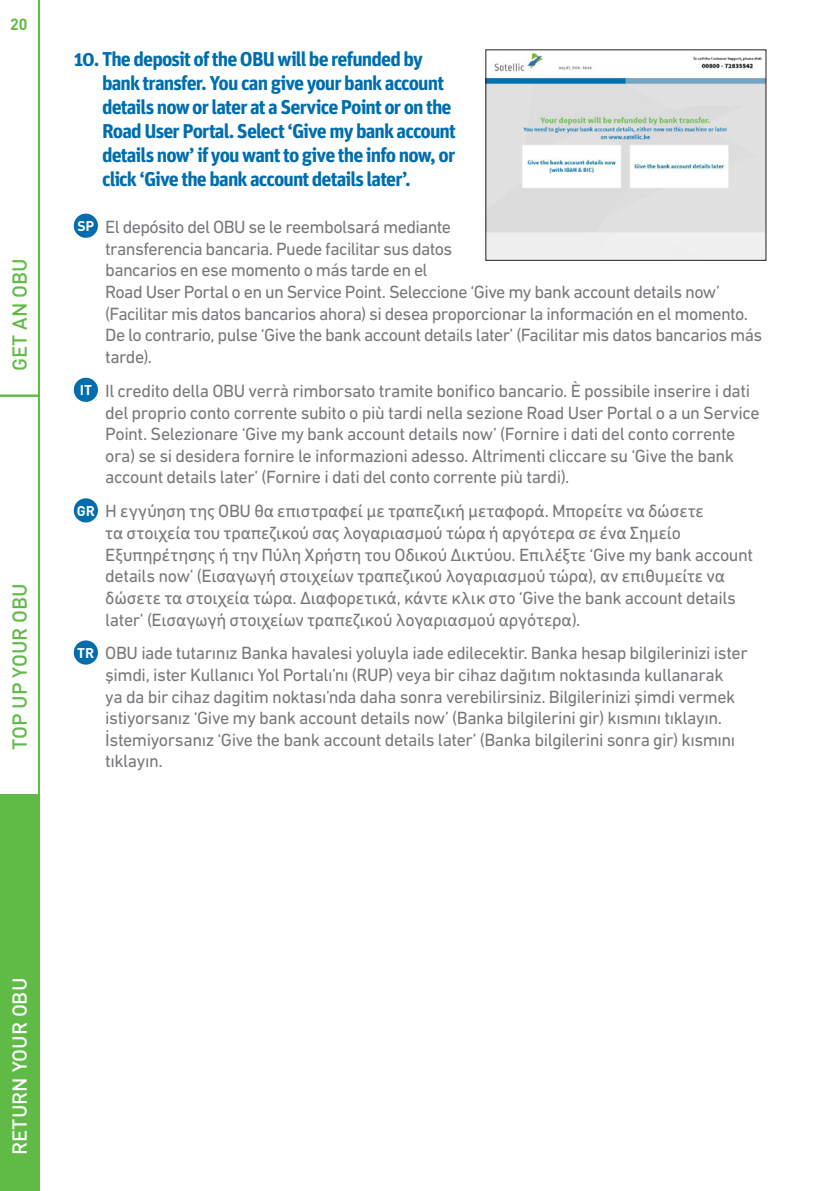
<style>
.page{position:relative;width:840px;height:1191px;background:#fff}
.page>*{position:absolute;margin:0;border:0;box-sizing:border-box;transform-origin:0 0}
.tussen_lijn{font:700 20px/24px "Unit Pro";letter-spacing:-.045em;color:#006dad}
.t1{font:500 20px "DIN";color:#60bb46}
.t2{font:500 20px "DIN";color:#fff}
.geen_tussen_lijn{font:18px/21.6px "DIN Next W1 G";letter-spacing:-.025em;color:#76787b}
.t3{font:700 16px "DIN";color:#60bb46}
.t4{font:700 14px "DIN";color:#fff}
</style>
<div class="page">
<svg style="left:0;top:0;width:40px;height:794px"></svg>
<div style="left:0;top:794px;width:40px;height:397px;background:#60bb46"></div>
<div style="left:74px;top:214px;width:24px;height:24px;background:#006dad;border-radius:50%"></div>
<div style="left:74px;top:378px;width:24px;height:24px;background:#006dad;border-radius:50%"></div>
<div style="left:74px;top:498px;width:24px;height:24px;background:#006dad;border-radius:50%"></div>
<div style="left:74px;top:640px;width:24px;height:24px;background:#006dad;border-radius:50%"></div>
<img style="left:487px;top:52px;width:276px;height:206px">
<p class="t3" style="left:10px;top:14px;width:19px">20</p>
<p class="t1" style="left:7px;top:371px;width:114px;rotate:-90deg">GET AN OBU</p>
<p class="t1" style="left:7px;top:750px;width:168px;rotate:-90deg">TOP UP YOUR OBU</p>
<p class="tussen_lijn" style="left:102px;top:46px;width:355px;text-indent:-28px">10. The deposit of the OBU will be refunded by bank transfer. You can give your bank account details now or later at a Service Point or on the Road User Portal. Select ‘Give my bank account details now’ if you want to give the info now, or click ‘Give the bank account details later’.</p>
<p class="t4" style="left:77px;top:217px;width:19px">SP</p>
<p class="geen_tussen_lijn" style="left:105px;top:216px;width:658px">El depósito del OBU se le reembolsará mediante<br>transferencia bancaria. Puede facilitar sus datos<br>bancarios en ese momento o más tarde en el<br>Road User Portal o en un Service Point. Seleccione ‘Give my bank account details now’ (Facilitar mis datos bancarios ahora) si desea proporcionar la información en el momento.<br>De lo contrario, pulse ‘Give the bank account details later’ (Facilitar mis datos bancarios más tarde).</p>
<p class="t4" style="left:80px;top:381px;width:14px">IT</p>
<p class="geen_tussen_lijn" style="left:105px;top:380px;width:655px">Il credito della OBU verrà rimborsato tramite bonifico bancario. È possibile inserire i dati del proprio conto corrente subito o più tardi nella sezione Road User Portal o a un Service Point. Selezionare ‘Give my bank account details now’ (Fornire i dati del conto corrente ora) se si desidera fornire le informazioni adesso. Altrimenti cliccare su ‘Give the bank account details later’ (Fornire i dati del conto corrente più tardi).</p>
<p class="t4" style="left:77px;top:501px;width:20px">GR</p>
<p class="geen_tussen_lijn" style="left:105px;top:500px;width:649px">Η εγγύηση της OBU θα επιστραφεί με τραπεζική μεταφορά. Μπορείτε να δώσετε<br>τα στοιχεία του τραπεζικού σας λογαριασμού τώρα ή αργότερα σε ένα Σημείο Εξυπηρέτησης ή την Πύλη Χρήστη του Οδικού Δικτύου. Επιλέξτε ‘Give my bank account details now’ (Εισαγωγή στοιχείων τραπεζικού λογαριασμού τώρα), αν επιθυμείτε να δώσετε τα στοιχεία τώρα. Διαφορετικά, κάντε κλικ στο ‘Give the bank account details later’ (Εισαγωγή στοιχείων τραπεζικού λογαριασμού αργότερα).</p>
<p class="t4" style="left:77px;top:643px;width:19px">TR</p>
<p class="geen_tussen_lijn" style="left:105px;top:642px;width:643px">OBU iade tutarınız Banka havalesi yoluyla iade edilecektir. Banka hesap bilgilerinizi ister şimdi, ister Kullanıcı Yol Portalı’nı (RUP) veya bir cihaz dağıtım noktasında kullanarak<br>ya da bir cihaz dagitim noktası’nda daha sonra verebilirsiniz. Bilgilerinizi şimdi vermek istiyorsanız ‘Give my bank account details now’ (Banka bilgilerini gir) kısmını tıklayın.<br>İstemiyorsanız ‘Give the bank account details later’ (Banka bilgilerini sonra gir) kısmını tıklayın.</p>
<p class="t2" style="left:7px;top:1154px;width:178px;rotate:-90deg">RETURN YOUR OBU</p>
</div>
